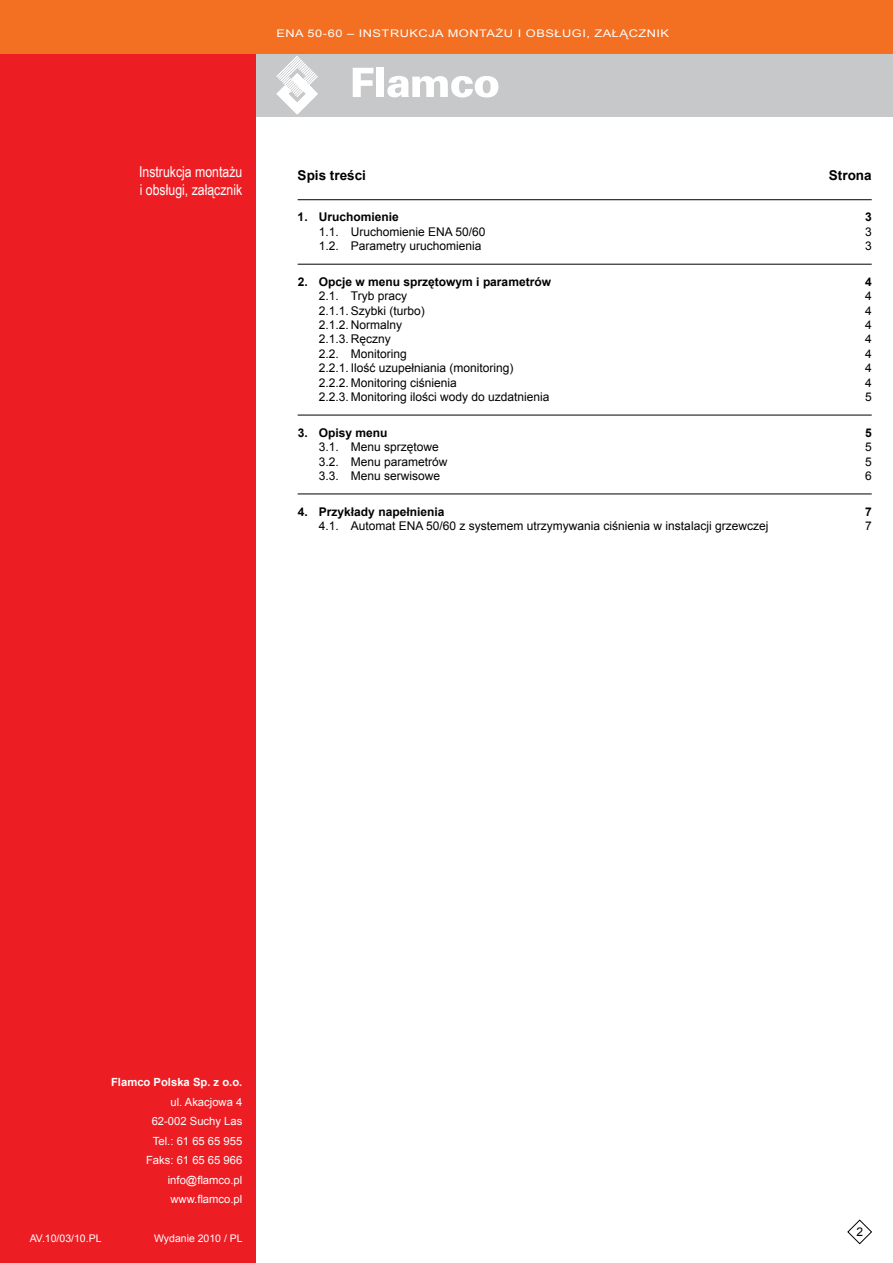
<style>
.page{position:relative;width:893px;height:1263px;background:#fff}
.page>*{position:absolute;margin:0;border:0;box-sizing:border-box;transform-origin:0 0}
.t1{font:15px/18px "Arial Narrow";color:#fff}
.t2{font:700 13.5px "Arial";color:#000}
.t3{font:12px "Arial";color:#000}
.t4{font:700 12px "Arial";color:#000}
.t5{font:11.25px/19.5px "Arial";color:#fff;text-align:right}
.t6{font:700 11.25px "Arial";color:#fff}
.t7{font:10.5px "Arial";letter-spacing:.04em;color:#fff;scale:1.22 1}
.t8{font:10.5px "Arial";letter-spacing:.04em;color:#fff}
.t9{font:10.5px "Arial";color:#fff}
</style>
<div class="page">
<div style="left:0;top:53px;width:893px;height:64px;background:#c7c8ca"></div>
<div style="left:0;top:0;width:255px;height:1263px;background:#ed1d24"></div>
<svg style="left:847px;top:1219px;width:25px;height:25px"></svg>
<div style="left:0;top:0;width:893px;height:53px;background:#f36f21"></div>
<svg style="left:276px;top:56px;width:42px;height:59px"></svg>
<svg style="left:353px;top:68px;width:20px;height:29px"></svg>
<div style="left:376px;top:68px;width:8px;height:29px;background:#fff"></div>
<svg style="left:387px;top:76px;width:111px;height:21px"></svg>
<hr style="left:298px;top:199px;width:574px;height:1px;background:#000">
<hr style="left:298px;top:264px;width:574px;height:1px;background:#000">
<hr style="left:298px;top:415px;width:574px;height:1px;background:#000">
<hr style="left:298px;top:494px;width:574px;height:1px;background:#000">
<p class="t7" style="left:276px;top:27px;width:323px">ENA 50-60 – INSTRUKCJA MONTAŻU I OBSŁUGI, ZAŁĄCZNIK</p>
<p class="t1" style="left:139px;top:162px;width:105px">Instrukcja montażu i obsługi, załącznik</p>
<p class="t2" style="left:298px;top:166px;width:70px">Spis treści</p>
<p class="t2" style="left:829px;top:166px;width:44px">Strona</p>
<p class="t4" style="left:298px;top:209px;width:103px">1. Uruchomienie</p>
<p class="t4" style="left:865px;top:209px;width:8px">3</p>
<p class="t3" style="left:319px;top:224px;width:168px">1.1. Uruchomienie ENA 50/60</p>
<p class="t3" style="left:865px;top:224px;width:8px">3</p>
<p class="t3" style="left:319px;top:238px;width:164px">1.2. Parametry uruchomienia</p>
<p class="t3" style="left:865px;top:238px;width:8px">3</p>
<p class="t4" style="left:298px;top:274px;width:255px">2. Opcje w menu sprzętowym i parametrów</p>
<p class="t4" style="left:865px;top:274px;width:8px">4</p>
<p class="t3" style="left:319px;top:288px;width:90px">2.1. Tryb pracy</p>
<p class="t3" style="left:865px;top:288px;width:8px">4</p>
<p class="t3" style="left:319px;top:303px;width:107px">2.1.1. Szybki (turbo)</p>
<p class="t3" style="left:865px;top:303px;width:8px">4</p>
<p class="t3" style="left:319px;top:317px;width:85px">2.1.2. Normalny</p>
<p class="t3" style="left:865px;top:317px;width:8px">4</p>
<p class="t3" style="left:319px;top:331px;width:73px">2.1.3. Ręczny</p>
<p class="t3" style="left:865px;top:331px;width:8px">4</p>
<p class="t3" style="left:319px;top:346px;width:89px">2.2. Monitoring</p>
<p class="t3" style="left:865px;top:346px;width:8px">4</p>
<p class="t3" style="left:319px;top:360px;width:196px">2.2.1. Ilość uzupełniania (monitoring)</p>
<p class="t3" style="left:865px;top:360px;width:8px">4</p>
<p class="t3" style="left:319px;top:375px;width:139px">2.2.2. Monitoring ciśnienia</p>
<p class="t3" style="left:865px;top:375px;width:8px">4</p>
<p class="t3" style="left:319px;top:389px;width:232px">2.2.3. Monitoring ilości wody do uzdatnienia</p>
<p class="t3" style="left:865px;top:389px;width:8px">5</p>
<p class="t4" style="left:298px;top:425px;width:91px">3. Opisy menu</p>
<p class="t4" style="left:865px;top:425px;width:8px">5</p>
<p class="t3" style="left:319px;top:439px;width:121px">3.1. Menu sprzętowe</p>
<p class="t3" style="left:865px;top:439px;width:8px">5</p>
<p class="t3" style="left:319px;top:453px;width:130px">3.2. Menu parametrów</p>
<p class="t3" style="left:865px;top:453px;width:8px">5</p>
<p class="t3" style="left:319px;top:468px;width:123px">3.3. Menu serwisowe</p>
<p class="t3" style="left:865px;top:468px;width:8px">6</p>
<p class="t4" style="left:298px;top:503px;width:148px">4. Przykłady napełnienia</p>
<p class="t4" style="left:865px;top:503px;width:8px">7</p>
<p class="t3" style="left:319px;top:518px;width:451px">4.1. Automat ENA 50/60 z systemem utrzymywania ciśnienia w instalacji grzewczej</p>
<p class="t3" style="left:865px;top:518px;width:8px">7</p>
<p class="t6" style="left:111px;top:1075px;width:133px">Flamco Polska Sp. z o.o.</p>
<p class="t5" style="left:146px;top:1092px;width:98px">ul. Akacjowa 4<br>62-002 Suchy Las<br>Tel.: 61 65 65 955<br>Faks: 61 65 65 966 info@flamco.pl www.flamco.pl</p>
<p class="t8" style="left:30px;top:1231px;width:73px">AV.10/03/10.PL</p>
<p class="t9" style="left:154px;top:1231px;width:90px">Wydanie 2010 / PL</p>
<p class="t3" style="left:856px;top:1224px;width:8px">2</p>
</div>
